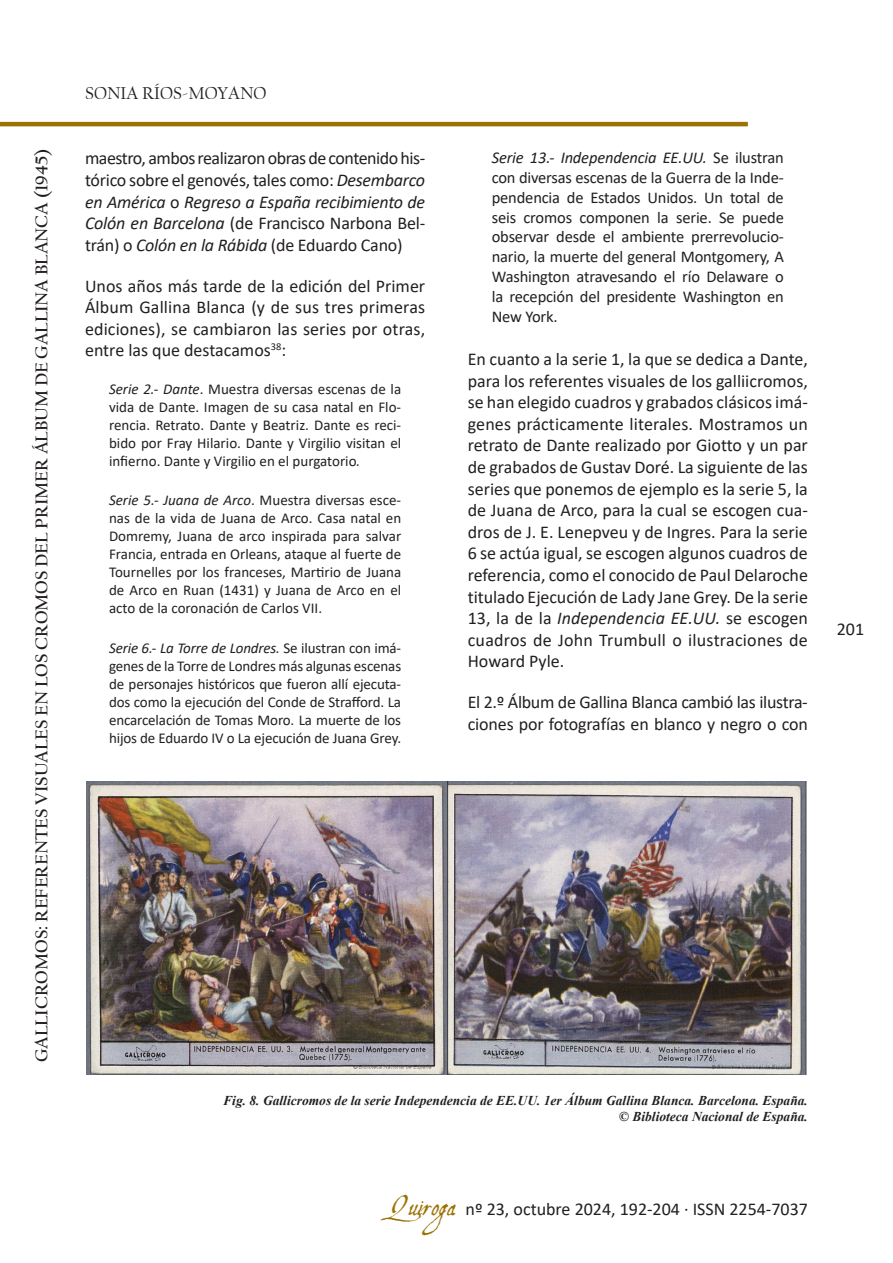
<style>
.page{position:relative;width:893px;height:1263px;background:#fff}
.page>*{position:absolute;margin:0;border:0;box-sizing:border-box;transform-origin:0 0}
.t1{font:18px/21.6px "Calibri";letter-spacing:-.005em;color:#231f20;text-align:justify}
.t2{font:700 18px "Californian FB";color:#231f20}
.t3{font:18px "Californian FB";color:#231f20}
.t4{font:16.5px/19.8px "Calibri";letter-spacing:-.01em;color:#231f20;text-align:justify}
.t5{font:15px/18px "Calibri";color:#231f20;text-align:justify}
.t6{font:italic 700 13.5px/16.2px "Times New Roman";color:#231f20;text-align:right}
.s1{font-style:italic}
.s2{font-family:"Aquiline";font-size:27px;color:#9b7305}
</style>
<div class="page">
<hr style="left:0;top:122px;width:748px;height:4px;background:#9b7305">
<img style="left:87px;top:781px;width:720px;height:293px">
<p class="t2" style="left:31px;top:1062px;width:915px;rotate:-90deg">Gallicromos: Referentes Visuales En Los Cromos Del Primer Álbum De Gallina Blanca (1945)</p>
<p class="t3" style="left:85px;top:83px;width:179px">SONIA RÍO S-MOYANO</p>
<p class="t1" style="left:85px;top:147px;width:342px">maestro, ambos realizaron obras de contenido his&shy;tórico sobre el genovés, tales como: <span class="s1">Desembarco en América</span> o <span class="s1">Regreso a España recibimiento de Colón en Barcelona</span> (de Francisco Narbona Bel&shy;trán) o <span class="s1">Colón en la Rábida</span> (de Eduardo Cano)</p>
<p class="t1" style="left:85px;top:274px;width:342px">Unos años más tarde de la edición del Primer Álbum Gallina Blanca (y de sus tres primeras ediciones), se cambiaron las series por otras, entre las que destacamos<sup>38</sup>:</p>
<p class="t5" style="left:109px;top:379px;width:294px"><span class="s1">Serie 2.- Dante</span>. Muestra diversas escenas de la vida de Dante. Imagen de su casa natal en Flo&shy;rencia. Retrato. Dante y Beatriz. Dante es reci&shy;bido por Fray Hilario. Dante y Virgilio visitan el infierno. Dante y Virgilio en el purgatorio<span class="s1">.</span></p>
<p class="t5" style="left:109px;top:491px;width:294px"><span class="s1">Serie 5.- Juana de Arco</span>. Muestra diversas esce&shy;nas de la vida de Juana de Arco. Casa natal en Domremy, Juana de arco inspirada para salvar Francia, entrada en Orleans, ataque al fuerte de Tournelles por los franceses, Martirio de Juana de Arco en Ruan (1431) y Juana de Arco en el acto de la coronación de Carlos VII.</p>
<p class="t5" style="left:109px;top:638px;width:294px"><span class="s1">Serie 6.- La Torre de Londres.</span> Se ilustran con imá&shy;genes de la Torre de Londres más algunas escenas de personajes históricos que fueron allí ejecuta&shy;dos como la ejecución del Conde de Strafford. La encarcelación de Tomas Moro. La muerte de los hijos de Eduardo IV o La ejecución de Juana Grey.</p>
<p class="t4" style="left:492px;top:147px;width:294px"><span class="s1">Serie 13.- Independencia EE.UU.</span> Se ilustran con diversas escenas de la Guerra de la Inde&shy;pendencia de Estados Unidos. Un total de seis cromos componen la serie. Se puede observar desde el ambiente prerrevolucio&shy;nario, la muerte del general Montgomery, A Washington atravesando el río Delaware o la recepción del presidente Washington en New York.</p>
<p class="t1" style="left:468px;top:348px;width:342px">En cuanto a la serie 1, la que se dedica a Dante, para los referentes visuales de los galliicromos, se han elegido cuadros y grabados clásicos imá&shy;genes prácticamente literales. Mostramos un retrato de Dante realizado por Giotto y un par de grabados de Gustav Doré. La siguiente de las series que ponemos de ejemplo es la serie 5, la de Juana de Arco, para la cual se escogen cua&shy;dros de J. E. Lenepveu y de Ingres. Para la serie 6 se actúa igual, se escogen algunos cuadros de referencia, como el conocido de Paul Delaroche titulado Ejecución de Lady Jane Grey. De la serie 13, la de la <span class="s1">Independencia EE.UU.</span> se escogen cuadros de John Trumbull o ilustraciones de Howard Pyle.</p>
<p class="t1" style="left:468px;top:691px;width:342px">El 2.º Álbum de Gallina Blanca cambió las ilustra&shy;ciones por fotografías en blanco y negro o con</p>
<p class="t1" style="left:837px;top:617px;width:29px">201</p>
<p class="t6" style="left:223px;top:1091px;width:586px">Fig. 8. Gallicromos de la serie Independencia de EE.UU. 1er Álbum Gallina Blanca. Barcelona. España. © Biblioteca Nacional de España.</p>
<p class="t1" style="left:389px;top:1198px;width:420px"><span class="s2">Quiroga</span> nº 23, octubre 2024, 192-204 · ISSN 2254-7037</p>
</div>
